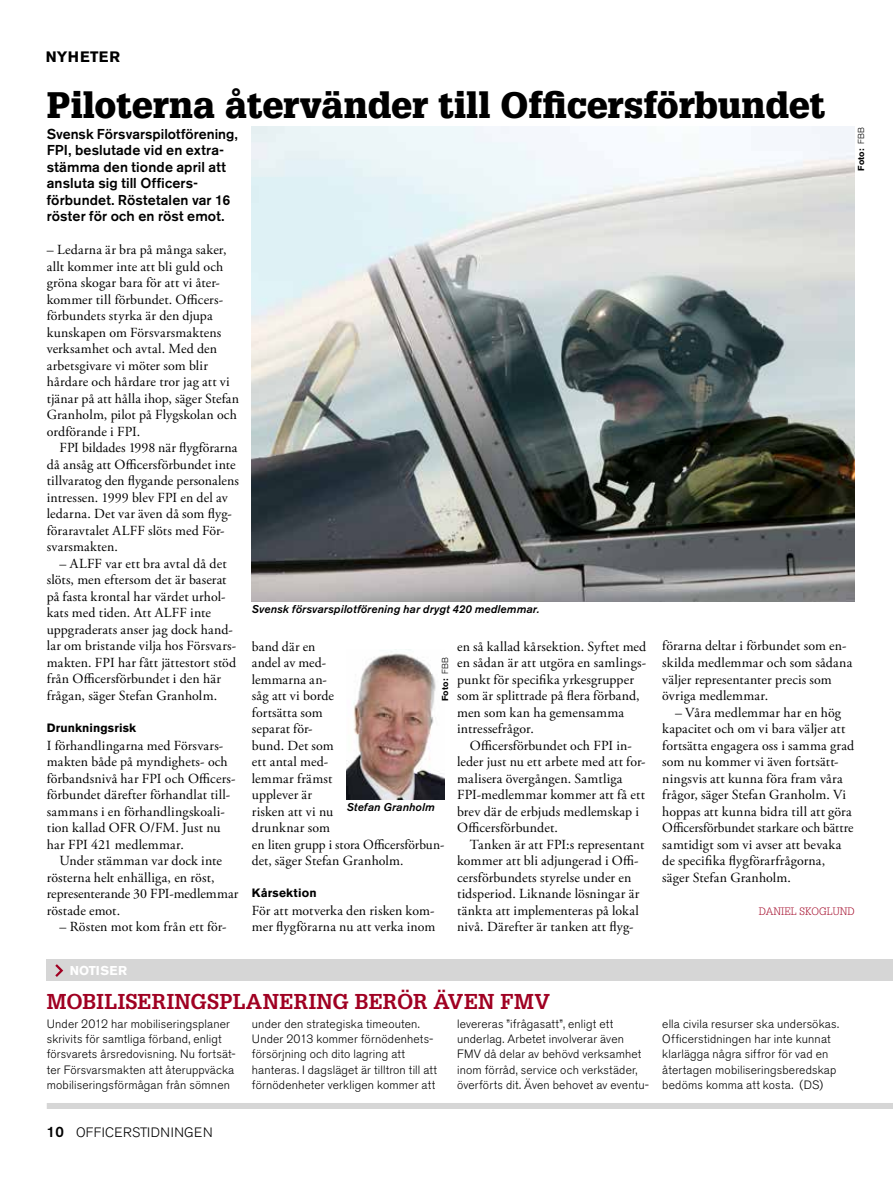
<style>
.page{position:relative;width:893px;height:1191px;background:#fff}
.page>*{position:absolute;margin:0;border:0;box-sizing:border-box;transform-origin:0 0}
.t1{font:900 36px "Glypha";letter-spacing:.005em;color:#000}
.t2{font:700 21px "Glypha";letter-spacing:.015em;color:#a00022}
.t3{font:700 15px "Akzidenz Grotesk BE";color:#000}
.t4{font:500 14.25px/16.5px "Akzidenz Grotesk BE";letter-spacing:.01em;color:#000}
.t5{font:13.8px/16.5px "Adobe Garamond Pro";letter-spacing:.01em;color:#000}
.t6{font:300 13.5px "Akzidenz Grotesk BE";letter-spacing:.02em;color:#000}
.t7{font:700 12.75px "Akzidenz Grotesk BE";color:#fff}
.t8{font:300 12px/15px "Akzidenz Grotesk BE";letter-spacing:.015em;color:#000}
.t9{font:700 12px "Akzidenz Grotesk BE";letter-spacing:.015em;color:#000}
.t10{font:italic 500 11.25px "Akzidenz Grotesk BE";letter-spacing:.015em;color:#000}
.t11{font:300 10.5px "Glypha";letter-spacing:.01em;color:#a00022}
.t12{font:700 8.7px "Akzidenz Grotesk BE";letter-spacing:.02em;color:#000}
.s1{font-weight:300}
.s2{font-weight:500;font-size:15px}
</style>
<div class="page">
<div style="left:47px;top:959px;width:846px;height:22px;background:#d6d6d6"></div>
<svg style="left:55px;top:964px;width:8px;height:13px"></svg>
<div style="left:47px;top:1103px;width:846px;height:6px;background:#d6d6d6"></div>
<img style="left:347px;top:651px;width:97px;height:148px">
<img style="left:252px;top:127px;width:603px;height:474px">
<p class="t3" style="left:46px;top:48px;width:34px">Nyheter</p>
<h1 class="t1" style="left:47px;top:83px;width:780px">Piloterna återvänder till Officersförbundet</h1>
<p class="t4" style="left:47px;top:125px;width:192px">Svensk Försvarspilotförening,<br>FPI, beslutade vid en extra&shy;stämma den tionde april att ansluta sig till Officers&shy;förbundet. Röstetalen var 16 röster för och en röst emot.</p>
<p class="t5" style="left:47px;top:242px;width:194px">– Ledarna är bra på många saker, allt kommer inte att bli guld och gröna skogar bara för att vi åter&shy;kommer till förbundet. Officers&shy;förbundets styrka är den djupa kunskapen om Försvarsmaktens verksamhet och avtal. Med den arbetsgivare vi möter som blir hårdare och hårdare tror jag att vi tjänar på att hålla ihop, säger Stefan<br>Granholm, pilot på Flygskolan och ordförande i FPI.</p>
<p class="t5" style="left:47px;top:440px;width:194px;text-indent:13px">FPI bildades 1998 när flygförarna då ansåg att Officersförbundet inte tillvaratog den flygande personalens intressen. 1999 blev FPI en del av ledarna. Det var även då som flyg&shy;föraravtalet ALFF slöts med För&shy;svarsmakten.</p>
<p class="t5" style="left:47px;top:556px;width:191px;text-indent:13px">– ALFF var ett bra avtal då det slöts, men eftersom det är baserat på fasta krontal har värdet urhol&shy;kats med tiden. Att ALFF inte uppgraderats anser jag dock hand&shy;lar om bristande vilja hos Försvars&shy;makten. FPI har fått jättestort stöd från Officersförbundet i den här frågan, säger Stefan Granholm.</p>
<p class="t9" style="left:47px;top:720px;width:91px">Drunkningsrisk</p>
<p class="t5" style="left:47px;top:737px;width:190px">I förhandlingarna med Försvars&shy;makten både på myndighets- och förbandsnivå har FPI och Officers&shy;förbundet därefter förhandlat till&shy;sammans i en förhandlingskoali&shy;tion kallad OFR O/FM. Just nu har FPI 421 medlemmar.</p>
<p class="t5" style="left:47px;top:853px;width:193px;text-indent:13px">Under stämman var dock inte rösterna helt enhälliga, en röst, representerande 30 FPI-medlemmar röstade emot.</p>
<p class="t5" style="left:60px;top:919px;width:168px">– Rösten mot kom från ett för-</p>
<p class="t12" style="left:856px;top:171px;width:46px;rotate:-90deg">Foto: <span class="s1">FBB</span></p>
<p class="t10" style="left:252px;top:602px;width:289px">Svensk försvarspilotförening har drygt 420 medlemmar.</p>
<p class="t5" style="left:662px;top:638px;width:192px">förarna deltar i förbundet som en&shy;skilda medlemmar och som sådana väljer representanter precis som övriga medlemmar.</p>
<p class="t5" style="left:662px;top:704px;width:193px;text-indent:13px">– Våra medlemmar har en hög kapacitet och om vi bara väljer att fortsätta engagera oss i samma grad som nu kommer vi även fortsätt&shy;ningsvis att kunna föra fram våra frågor, säger Stefan Granholm. Vi hoppas att kunna bidra till att göra<br>Officersförbundet starkare och bättre samtidigt som vi avser att bevaka de specifika flygförarfrågorna, säger Stefan Granholm.</p>
<p class="t11" style="left:759px;top:905px;width:97px">DANIEL SKOGLUND</p>
<p class="t5" style="left:252px;top:638px;width:194px">band där en<br>andel av med-<br>lemmarna an-<br>såg att vi borde<br>fortsätta som<br>separat för-<br>bund. Det som<br>ett antal med-<br>lemmar främst<br>upplever är<br>risken att vi nu<br>drunknar som<br>en liten grupp i stora Officersförbun&shy;det, säger Stefan Granholm.</p>
<p class="t9" style="left:252px;top:885px;width:66px">Kårsektion</p>
<p class="t5" style="left:252px;top:902px;width:185px">För att motverka den risken kom&shy;mer flygförarna nu att verka inom</p>
<p class="t5" style="left:457px;top:638px;width:191px">en så kallad kårsektion. Syftet med en sådan är att utgöra en samlings&shy;punkt för specifika yrkesgrupper som är splittrade på flera förband, men som kan ha gemensamma intressefrågor.</p>
<p class="t5" style="left:457px;top:737px;width:190px;text-indent:13px">Officersförbundet och FPI in&shy;leder just nu ett arbete med att for&shy;malisera övergången. Samtliga<br>FPI-medlemmar kommer att få ett brev där de erbjuds medlemskap i<br>Officersförbundet.</p>
<p class="t5" style="left:457px;top:836px;width:189px;text-indent:13px">Tanken är att FPI:s representant kommer att bli adjungerad i Offi&shy;cersförbundets styrelse under en tidsperiod. Liknande lösningar är tänkta att implementeras på lokal nivå. Därefter är tanken att flyg-</p>
<p class="t12" style="left:440px;top:701px;width:46px;rotate:-90deg">Foto: <span class="s1">FBB</span></p>
<p class="t10" style="left:347px;top:800px;width:89px">Stefan Granholm</p>
<p class="t7" style="left:70px;top:963px;width:19px">Notiser</p>
<h2 class="t2" style="left:47px;top:988px;width:352px">MOBILISERINGSPLANERING BERÖR</h2>
<h2 class="t2" style="left:433px;top:988px;width:118px">ÄVEN FMV</h2>
<p class="t8" style="left:47px;top:1017px;width:190px">Under 2012 har mobiliseringsplaner skrivits för samtliga förband, enligt försvarets årsredovisning. N u fortsät&shy;ter Försvarsmakten att återuppväcka mobiliseringsförmågan från sömnen</p>
<p class="t8" style="left:252px;top:1017px;width:187px">under den strategiska timeouten.<br>Under 2013 kommer förnödenhets&shy;försörjning och dito lagring att hanteras. I dagsläget är tilltron till att förnödenheter verkligen kommer att</p>
<p class="t8" style="left:457px;top:1017px;width:193px">levereras ”ifrågasatt”, enligt ett underlag. Arbetet involverar även FMV då delar av behövd verksamhet inom förråd, service och verkstäder, överförts dit. Även behovet av eventu-</p>
<p class="t8" style="left:662px;top:1017px;width:178px">ella civila resurser ska undersökas.<br>Officerstidningen har inte kunnat klarlägga några siffror för vad en återtagen mobiliseringsberedskap bedöms komma att kosta. (DS)</p>
<p class="t6" style="left:47px;top:1124px;width:167px"><span class="s2">10</span> Officerstidningen</p>
</div>
